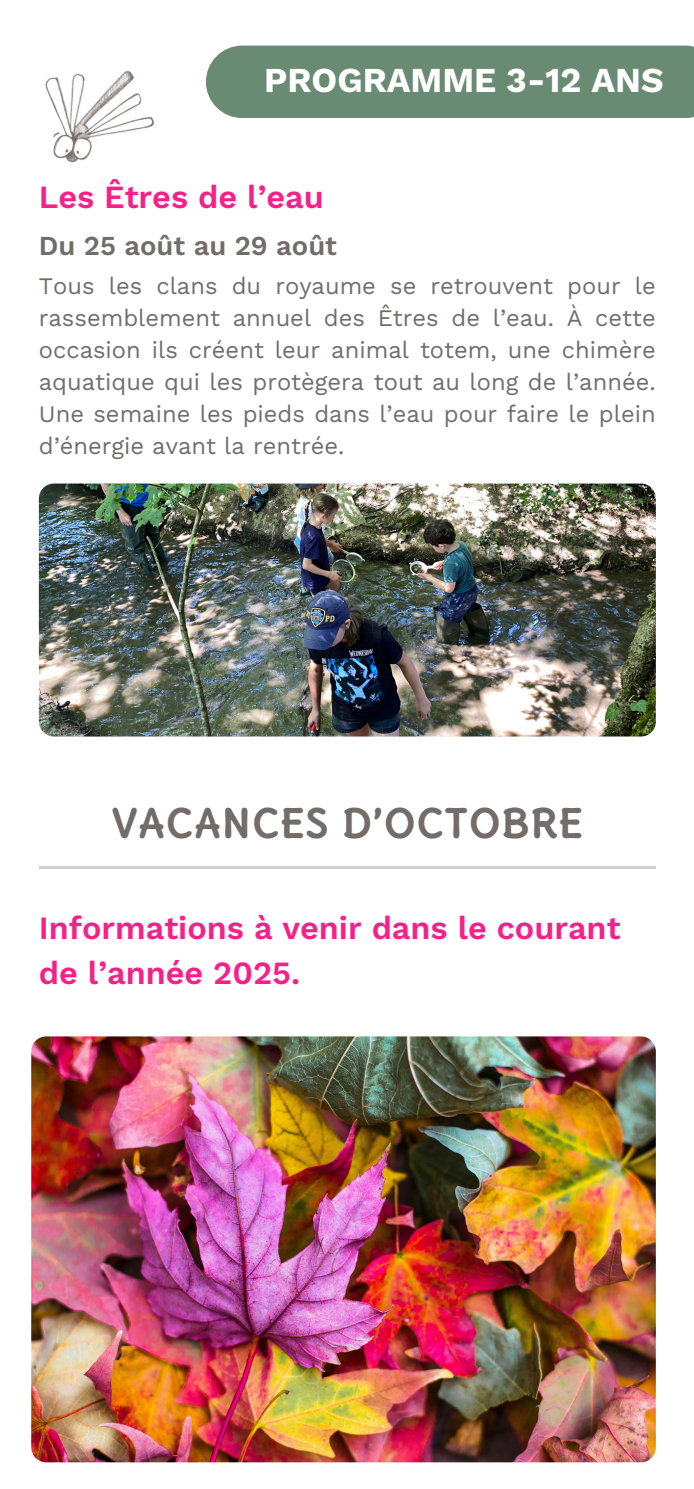
<style>
.page{position:relative;width:694px;height:1489px;background:#fff}
.page>*{position:absolute;margin:0;border:0;box-sizing:border-box;transform-origin:0 0}
.t1{font:700 40px "Delius Unicase";color:#726d68}
.t2{font:700 35px "Work Sans";color:#fff}
.t3{font:600 32.5px/45px "Work Sans";color:#f62188}
.t4{font:600 27.5px "Work Sans";color:#726d68}
.t5{font:23.75px/32px "Work Sans";color:#726d68;text-align:justify}
</style>
<div class="page">
<img style="left:39px;top:483px;width:616px;height:253px;border-radius:15px">
<img style="left:45px;top:70px;width:110px;height:93px">
<img style="left:31px;top:1036px;width:624px;height:426px">
<hr style="left:39px;top:866px;width:617px;height:2px;background:#726d68">
<div style="left:206px;top:46px;width:488px;height:72px;background:#698a73"></div>
<p class="t2" style="left:264px;top:60px;width:401px">PROGRAMME 3-12 ANS</p>
<h3 class="t3" style="left:39px;top:174px;width:286px">Les Êtres de l’eau</h3>
<h4 class="t4" style="left:39px;top:229px;width:300px">Du 25 août au 29 août</h4>
<p class="t5" style="left:39px;top:270px;width:618px">Tous les clans du royaume se retrouvent pour le rassemblement annuel des Êtres de l’eau. À cette occasion ils créent leur animal totem, une chimère aquatique qui les protègera tout au long de l’année.<br>Une semaine les pieds dans l’eau pour faire le plein d’énergie avant la rentrée.</p>
<h1 class="t1" style="left:111px;top:796px;width:473px">VACANCES D’OCTOBRE</h1>
<p class="t3" style="left:39px;top:906px;width:583px">Informations à venir dans le courant de l’année 2025.</p>
</div>
